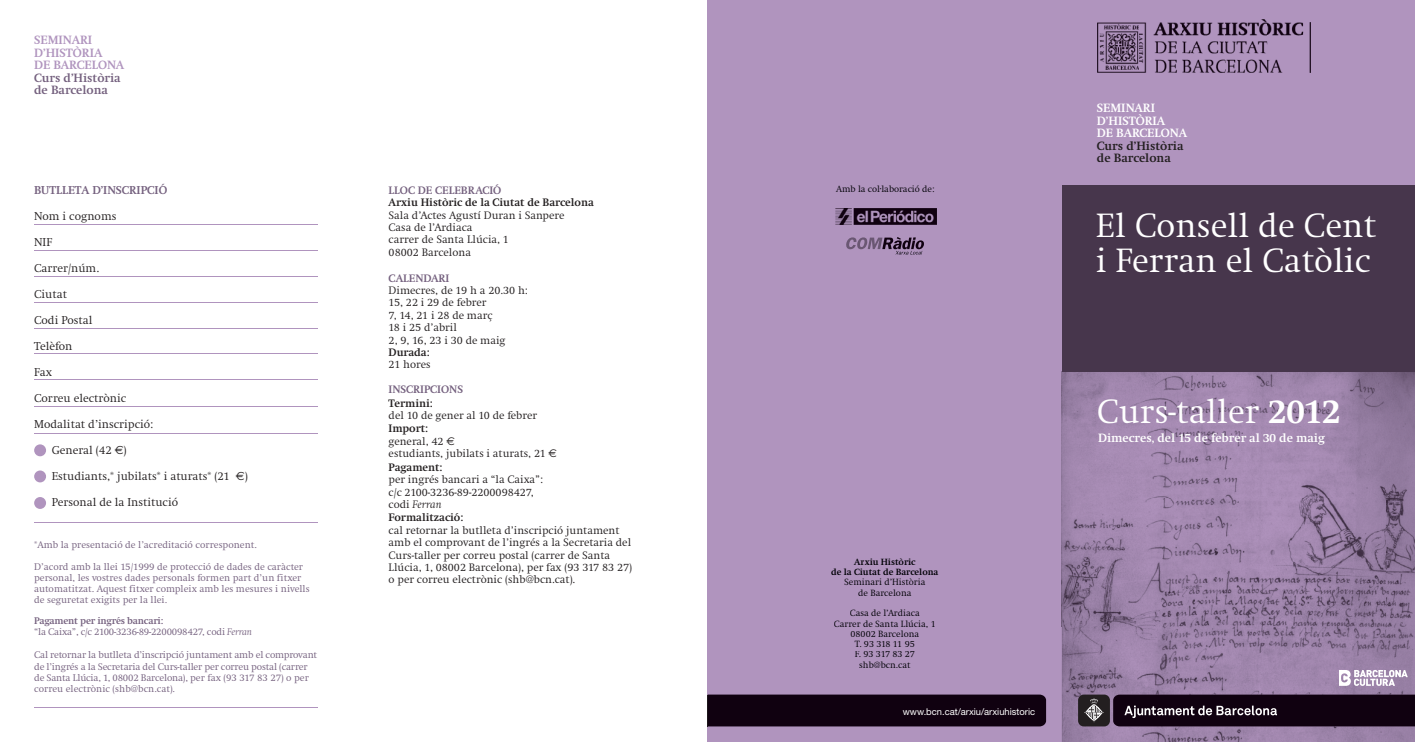
<style>
.page{position:relative;width:1415px;height:742px;background:#fff}
.page>*{position:absolute;margin:0;border:0;box-sizing:border-box;transform-origin:0 0}
.t1{font:300 35px/35px "Swift";color:#fff}
.t2{font:700 12.5px/12.5px "Swift";color:#fff}
.t3{font:700 12.5px/12.5px "Swift";color:#b094be}
.t4{font:700 12.5px/12.5px "Swift";color:#231f20}
.t5{font:700 12.5px/12.5px "Swift";color:#74607e}
.t6{font:300 11.88px "Swift";color:#231f20}
.t7{font:700 11.88px "Swift";color:#74607e}
.t8{font:300 11.25px/12.4px "Swift";color:#231f20}
.t9{font:700 11.25px "Swift";color:#231f20}
.t10{font:700 11.25px "Swift";color:#74607e}
.t11{font:300 10px/11px "Swift";letter-spacing:-.02em;color:#74607e}
.t12{font:300 10px/11px "Swift";color:#74607e}
.t13{font:300 9.38px/10.4px "Swift";color:#000005;text-align:center}
.t14{font:700 9.38px/10.2px "Swift";color:#000005;text-align:center}
.t15{font:9.38px "Helvetica Neue";color:#fff}
.s1{font-family:"Euro Sans";font-weight:400}
.s2{font-weight:700}
.s3{font-style:italic}
</style>
<div class="page">
<div style="left:708px;top:0;width:707px;height:742px;background:#b094be"></div>
<img style="left:1061px;top:371px;width:354px;height:371px">
<div style="left:1062px;top:185px;width:353px;height:186px;background:#47364c"></div>
<hr style="left:34px;top:224px;width:284px;height:1px;background:#b094be">
<hr style="left:34px;top:250px;width:284px;height:1px;background:#b094be">
<hr style="left:34px;top:276px;width:284px;height:1px;background:#b094be">
<hr style="left:34px;top:302px;width:284px;height:1px;background:#b094be">
<hr style="left:34px;top:328px;width:284px;height:1px;background:#b094be">
<hr style="left:34px;top:353px;width:284px;height:1px;background:#b094be">
<hr style="left:34px;top:379px;width:284px;height:1px;background:#b094be">
<hr style="left:34px;top:406px;width:284px;height:1px;background:#b094be">
<hr style="left:34px;top:433px;width:284px;height:1px;background:#b094be">
<div style="left:34px;top:444px;width:12px;height:12px;background:#b094be;border-radius:50%"></div>
<div style="left:34px;top:470px;width:12px;height:12px;background:#b094be;border-radius:50%"></div>
<div style="left:34px;top:497px;width:12px;height:12px;background:#b094be;border-radius:50%"></div>
<hr style="left:34px;top:522px;width:284px;height:1px;background:#b094be">
<hr style="left:34px;top:707px;width:284px;height:1px;background:#b094be">
<svg style="left:1339px;top:670px;width:69px;height:16px"></svg>
<img style="left:1097px;top:20px;width:213px;height:52px">
<img style="left:836px;top:208px;width:100px;height:16px">
<div style="left:1078px;top:694px;width:32px;height:32px;background:#231f20;border-radius:6px"></div>
<svg style="left:1084px;top:698px;width:20px;height:24px"></svg>
<div style="left:1113px;top:694px;width:302px;height:32px;background:#100110"></div>
<div style="left:708px;top:694px;width:338px;height:32px;background:#100110"></div>
<svg style="left:1124px;top:705px;width:153px;height:13px;background:#544954"></svg>
<svg style="left:846px;top:237px;width:78px;height:17px"></svg>
<p class="t3" style="left:34px;top:34px;width:92px">SEMINARI<br>D’HISTÒRIA<br>DE BARCELONA</p>
<p class="t5" style="left:34px;top:71px;width:88px">Curs d’Història de Barcelona</p>
<p class="t7" style="left:34px;top:184px;width:135px">BUTLLETA D’INSCRIPCIÓ</p>
<p class="t6" style="left:34px;top:210px;width:84px">Nom i cognoms</p>
<p class="t6" style="left:34px;top:236px;width:20px">NIF</p>
<p class="t6" style="left:34px;top:262px;width:66px">Carrer/núm.</p>
<p class="t6" style="left:34px;top:288px;width:34px">Ciutat</p>
<p class="t6" style="left:34px;top:314px;width:60px">Codi Postal</p>
<p class="t6" style="left:34px;top:340px;width:40px">Telèfon</p>
<p class="t6" style="left:34px;top:366px;width:19px">Fax</p>
<p class="t6" style="left:34px;top:392px;width:94px">Correu electrònic</p>
<p class="t6" style="left:34px;top:418px;width:121px">Modalitat d’inscripció:</p>
<p class="t6" style="left:52px;top:444px;width:77px">General (42 <span class="s1">€</span>)</p>
<p class="t6" style="left:52px;top:470px;width:198px">Estudiants,* jubilats* i aturats* (21 <span class="s1">€</span>)</p>
<p class="t6" style="left:52px;top:496px;width:128px">Personal de la Institució</p>
<p class="t12" style="left:34px;top:539px;width:224px">*Amb la presentació de l’acreditació corresponent.</p>
<p class="t12" style="left:34px;top:561px;width:277px">D’acord amb la llei 15/1999 de protecció de dades de caràcter personal, les vostres dades personals formen part d’un fitxer automatitzat. Aquest fitxer compleix amb les mesures i nivells de seguretat exigits per la llei.</p>
<p class="t11" style="left:34px;top:616px;width:219px"><span class="s2">Pagament per ingrés bancari:<br></span>“la Caixa”, c/c 2100-3236-89-2200098427, codi <span class="s3">Ferran</span></p>
<p class="t11" style="left:34px;top:650px;width:285px">Cal retornar la butlleta d’inscripció juntament amb el comprovant de l’ingrés a la Secretaria del Curs-taller per correu postal (carrer de Santa Llúcia, 1, 08002 Barcelona), per fax (93 317 83 27) o per correu electrònic (shb@bcn.cat).</p>
<p class="t10" style="left:389px;top:184px;width:114px">LLOC DE CELEBRACIÓ</p>
<p class="t9" style="left:389px;top:196px;width:207px">Arxiu Històric de la Ciutat de Barcelona</p>
<p class="t8" style="left:389px;top:209px;width:177px">Sala d’Actes Agustí Duran i Sanpere<br>Casa de l’Ardiaca<br>carrer de Santa Llúcia, 1<br>08002 Barcelona</p>
<p class="t10" style="left:389px;top:272px;width:62px">CALENDARI</p>
<p class="t8" style="left:389px;top:284px;width:141px">Dimecres, de 19 h a 20.30 h:<br>15, 22 i 29 de febrer<br>7, 14, 21 i 28 de març<br>18 i 25 d’abril<br>2, 9, 16, 23 i 30 de maig</p>
<p class="t9" style="left:389px;top:346px;width:42px">Durada:</p>
<p class="t8" style="left:389px;top:358px;width:44px">21 hores</p>
<p class="t10" style="left:389px;top:383px;width:76px">INSCRIPCIONS</p>
<p class="t9" style="left:389px;top:397px;width:45px">Termini:</p>
<p class="t8" style="left:389px;top:409px;width:150px">del 10 de gener al 10 de febrer</p>
<p class="t8" style="left:389px;top:423px;width:170px"><span class="s2">Import:<br></span>general, 42 <span class="s1">€<br></span>estudiants, jubilats i aturats, 21 <span class="s1">€</span></p>
<p class="t9" style="left:389px;top:461px;width:55px">Pagament:</p>
<p class="t8" style="left:389px;top:473px;width:156px">per ingrés bancari a “la Caixa”: c/c 2100-3236-89-2200098427, codi <span class="s3">Ferran</span></p>
<p class="t9" style="left:389px;top:511px;width:76px">Formalització:</p>
<p class="t8" style="left:389px;top:524px;width:245px">cal retornar la butlleta d’inscripció juntament amb el comprovant de l’ingrés a la Secretaria del Curs-taller per correu postal (carrer de Santa Llúcia, 1, 08002 Barcelona), per fax (93 317 83 27) o per correu electrònic (shb@bcn.cat).</p>
<p class="t13" style="left:836px;top:184px;width:100px">Amb la col·laboració de:</p>
<p class="t14" style="left:831px;top:556px;width:109px">Arxiu Històric<br>de la Ciutat de Barcelona</p>
<p class="t13" style="left:844px;top:577px;width:83px">Seminari d’Història de Barcelona</p>
<p class="t13" style="left:834px;top:608px;width:103px">Casa de l’Ardiaca<br>Carrer de Santa Llúcia, 1<br>08002 Barcelona<br>T. 93 318 11 95<br>F. 93 317 83 27 shb@bcn.cat</p>
<p class="t15" style="left:903px;top:705px;width:134px">www.bcn.cat/arxiu/arxiuhistoric</p>
<p class="t2" style="left:1097px;top:102px;width:92px">SEMINARI<br>D’HISTÒRIA<br>DE BARCELONA</p>
<p class="t4" style="left:1097px;top:139px;width:88px">Curs d’Història de Barcelona</p>
<h1 class="t1" style="left:1096px;top:209px;width:282px">El Consell de Cent i Ferran el Catòlic</h1>
<h1 class="t1" style="left:1097px;top:394px;width:245px">Curs-taller <span class="s2">2012</span></h1>
<p class="t2" style="left:1098px;top:432px;width:228px">Dimecres, del 15 de febrer al 30 de maig</p>
</div>
